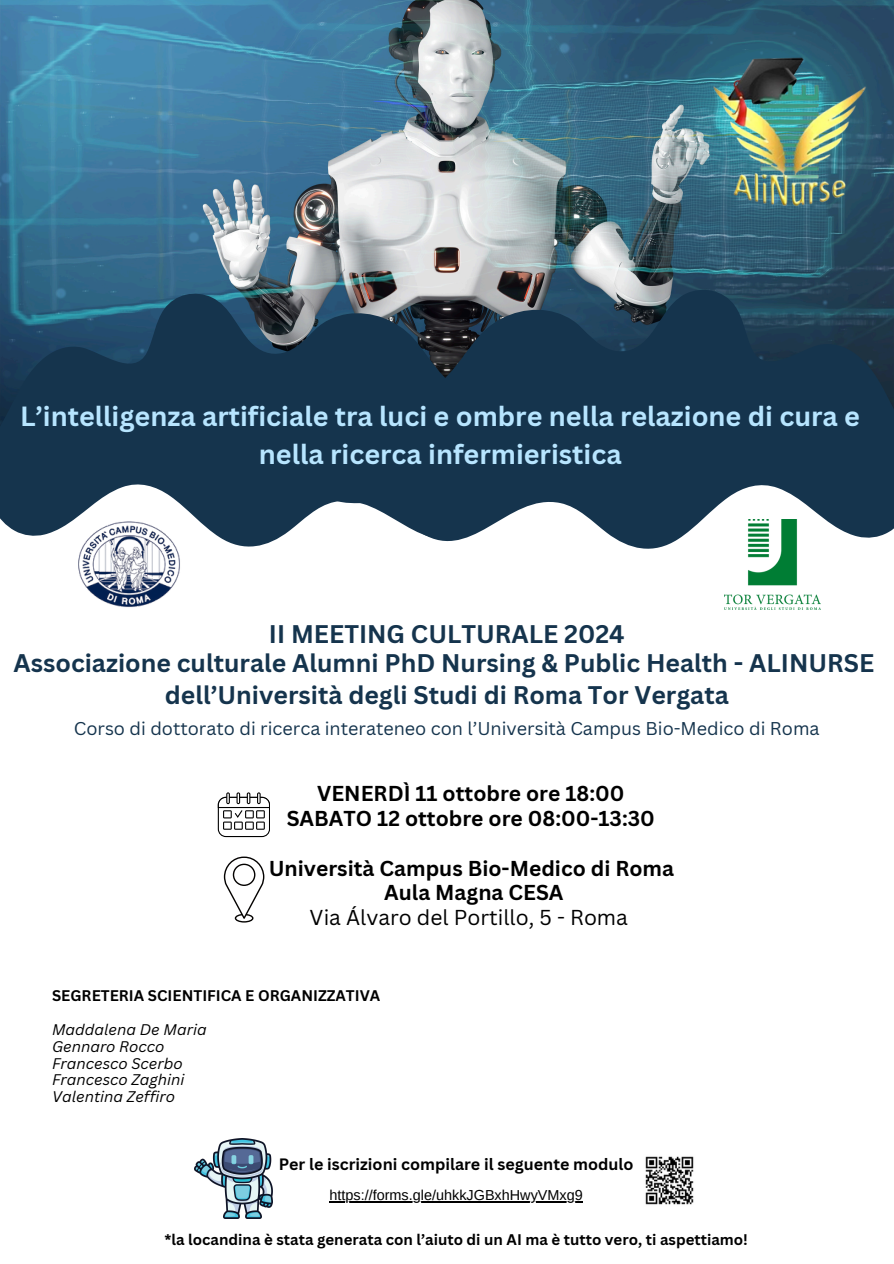
<style>
.page{position:relative;width:894px;height:1264px;background:#fff}
.page>*{position:absolute;margin:0;border:0;box-sizing:border-box;transform-origin:0 0}
.t1{font:700 27px/37.2px "Canva Sans";color:#b7e5ff;text-align:center}
.t2{font:700 24.75px/29.2px "Canva Sans";color:#15344d;text-align:center}
.t3{font:700 21px/24.8px "Canva Sans";color:#000;text-align:center}
.t4{font:18px "Canva Sans";color:#15344d}
.t5{font:700 16.05px "Canva Sans";color:#000}
.t6{font:700 15px "Canva Sans";color:#000}
.t7{font:italic 15px "Canva Sans";color:#000}
.t8{font:14.4px "Arimo";color:#000}
.s1{font-weight:400}
</style>
<div class="page">
<img style="left:0;top:0;width:893px;height:290px">
<svg style="left:0;top:290px;width:286px;height:257px;background:#294960"></svg>
<svg style="left:286px;top:286px;width:607px;height:263px;background:#334d61"></svg>
<img style="left:724px;top:519px;width:96px;height:90px">
<img style="left:75px;top:519px;width:111px;height:89px">
<img style="left:645px;top:1156px;width:49px;height:49px">
<img style="left:194px;top:1138px;width:78px;height:80px">
<img style="left:703px;top:44px;width:168px;height:167px">
<div style="left:235px;top:913px;width:18px;height:9px;border:1px solid #040200;border-radius:50%"></div>
<svg style="left:224px;top:856px;width:40px;height:65px"></svg>
<div style="left:233px;top:864px;width:22px;height:21px;background:#fff;border-radius:50%"></div>
<div style="left:233px;top:863px;width:22px;height:23px;border:1px solid #040200;border-radius:50%"></div>
<svg style="left:218px;top:792px;width:51px;height:45px"></svg>
<hr style="left:329px;top:1201px;width:254px;height:1px;background:#000">
<h5 class="t1" style="left:20px;top:397px;width:841px">L’intelligenza artificiale tra luci e ombre nella relazione di cura e nella ricerca infermieristica</h5>
<p class="t2" style="left:14px;top:618px;width:861px">II MEETING CULTURALE 2024<br>Associazione culturale Alumni PhD Nursing &amp; Public Health - ALINURSE</p>
<p class="t2" style="left:165px;top:680px;width:565px">dell’Università degli Studi di Roma Tor Vergata</p>
<p class="t4" style="left:74px;top:715px;width:747px">Corso di dottorato di ricerca interateneo con l’Università Campus Bio-Medico di Roma</p>
<p class="t3" style="left:287px;top:780px;width:369px">VENERDÌ 11 ottobre ore 18:00<br>SABATO 12 ottobre ore 08:00-13:30</p>
<p class="t3" style="left:268px;top:855px;width:406px">Università Campus Bio-Medico di Roma<br>Aula Magna CESA<br><span class="s1">Via Álvaro del Portillo, 5 - Roma</span></p>
<p class="t6" style="left:52px;top:985px;width:330px">SEGRETERIA SCIENTIFICA E ORGANIZZATIVA</p>
<p class="t7" style="left:52px;top:1018px;width:156px">Maddalena De Maria</p>
<h4 class="t7" style="left:52px;top:1035px;width:114px">Gennaro Rocco</h4>
<p class="t7" style="left:52px;top:1052px;width:132px">Francesco Scerbo</p>
<h2 class="t7" style="left:52px;top:1069px;width:134px">Francesco Zaghini</h2>
<p class="t7" style="left:52px;top:1086px;width:124px">Valentina Zeffiro</p>
<p class="t5" style="left:279px;top:1152px;width:356px">Per le iscrizioni compilare il seguente modulo</p>
<p class="t8" style="left:329px;top:1187px;width:255px">https://forms.gle/uhkkJGBxhHwyVMxg9</p>
<p class="t6" style="left:164px;top:1229px;width:584px">*la locandina è stata generata con l’aiuto di un AI ma è tutto vero, ti aspettiamo!</p>
</div>
